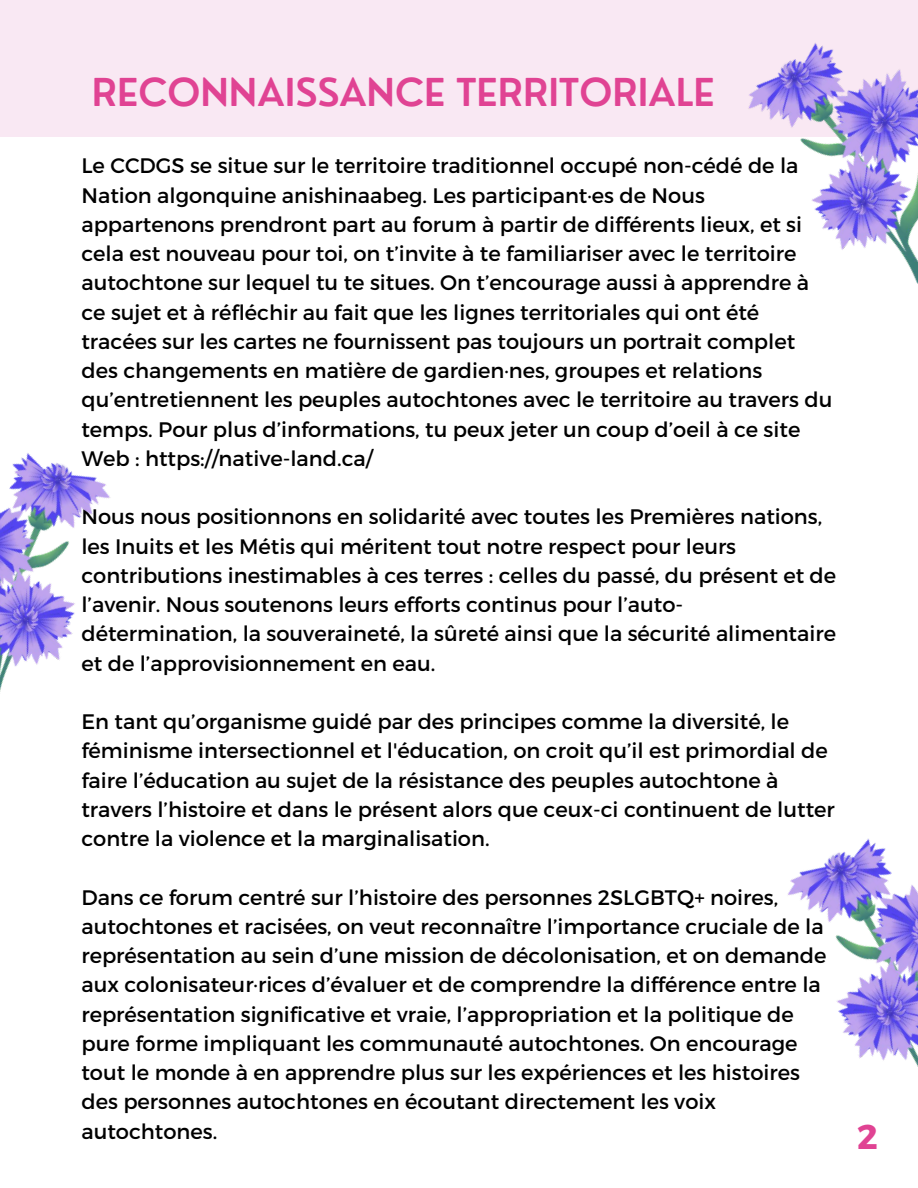
<style>
.page{position:relative;width:918px;height:1188px;background:#f9e8f3}
.page>*{position:absolute;margin:0;border:0;box-sizing:border-box;transform-origin:0 0}
.t1{font:600 37.5px "Nourd";color:#e04393}
.t2{font:700 34.5px "Montserrat";color:#e04393}
.t3{font:21px/29.2px "Montserrat";color:#000}
</style>
<div class="page">
<div style="left:0;top:137px;width:918px;height:1051px;background:#fff"></div>
<img style="left:0;top:453px;width:111px;height:239px">
<img style="left:788px;top:838px;width:130px;height:229px">
<img style="left:748px;top:43px;width:170px;height:241px">
<h1 class="t1" style="left:92px;top:68px;width:624px">RECONNAISSANCE TERRITORIALE</h1>
<p class="t3" style="left:81px;top:150px;width:753px">Le CCDGS se situe sur le territoire traditionnel occupé non-cédé de la Nation algonquine anishinaabeg. Les participant·es de Nous appartenons prendront part au forum à partir de différents lieux, et si cela est nouveau pour toi, on t’invite à te familiariser avec le territoire autochtone sur lequel tu te situes. On t’encourage aussi à apprendre à ce sujet et à réfléchir au fait que les lignes territoriales qui ont été tracées sur les cartes ne fournissent pas toujours un portrait complet des changements en matière de gardien·nes, groupes et relations qu’entretiennent les peuples autochtones avec le territoire au travers du temps. Pour plus d’informations, tu peux jeter un coup d’oeil à ce site Web : https://native-land.ca/</p>
<p class="t3" style="left:81px;top:501px;width:756px">Nous nous positionnons en solidarité avec toutes les Premières nations, les Inuits et les Métis qui méritent tout notre respect pour leurs contributions inestimables à ces terres : celles du passé, du présent et de l’avenir. Nous soutenons leurs efforts continus pour l’auto&shy;détermination, la souveraineté, la sûreté ainsi que la sécurité alimentaire et de l’approvisionnement en eau.</p>
<p class="t3" style="left:81px;top:706px;width:755px">En tant qu’organisme guidé par des principes comme la diversité, le féminisme intersectionnel et l'éducation, on croit qu’il est primordial de faire l’éducation au sujet de la résistance des peuples autochtone à travers l’histoire et dans le présent alors que ceux-ci continuent de lutter contre la violence et la marginalisation.</p>
<p class="t3" style="left:81px;top:881px;width:747px">Dans ce forum centré sur l’histoire des personnes 2SLGBTQ+ noires, autochtones et racisées, on veut reconnaître l’importance cruciale de la représentation au sein d’une mission de décolonisation, et on demande aux colonisateur·rices d’évaluer et de comprendre la différence entre la représentation significative et vraie, l’appropriation et la politique de pure forme impliquant les communauté autochtones. On encourage tout le monde à en apprendre plus sur les expériences et les histoires des personnes autochtones en écoutant directement les voix autochtones.</p>
<h2 class="t2" style="left:857px;top:1114px;width:22px">2</h2>
</div>
